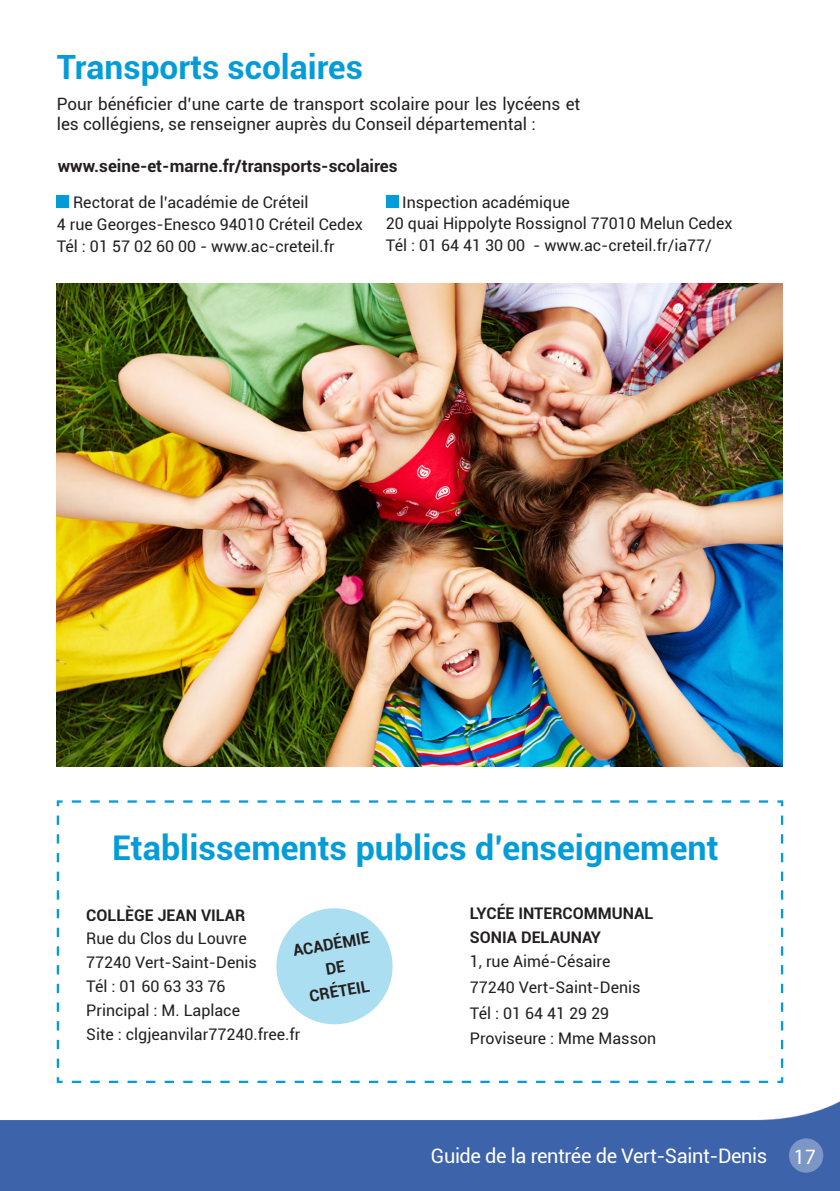
<style>
.page{position:relative;width:840px;height:1191px;background:#fff}
.page>*{position:absolute;margin:0;border:0;box-sizing:border-box;transform-origin:0 0}
.t1{font:700 34px "Roboto";color:#049cd8}
.t2{font:700 33.4px "Roboto";color:#049cd8}
.t3{font:20px "Roboto";letter-spacing:-.02em;color:#fff}
.t4{font:17px/20px "Roboto";color:#231f20}
.t5{font:700 17px "Roboto";color:#231f20}
.t6{font:16px/25.8px "Roboto";color:#231f20}
.t7{font:700 16px/23.8px "Roboto";color:#231f20}
.s1{font-family:"Myriad Pro";font-size:22px}
</style>
<div class="page">
<img style="left:0;top:1101px;width:839px;height:90px">
<div style="left:788px;top:1138px;width:34px;height:34px;background:#7c96c6;border-radius:50%"></div>
<svg style="left:56px;top:800px;width:728px;height:284px"></svg>
<div style="left:57px;top:195px;width:12px;height:13px;background:#049cd8"></div>
<div style="left:386px;top:195px;width:12px;height:12px;background:#049cd8"></div>
<img style="left:57px;top:283px;width:724px;height:484px">
<svg style="left:271px;top:903px;width:126px;height:126px"></svg>
<p class="t2" style="left:57px;top:43px;width:307px">Transports scolaires</p>
<p class="t4" style="left:57px;top:94px;width:524px">Pour bénéficier d’une carte de transport scolaire pour les lycéens et les collégiens, se renseigner auprès du Conseil départemental :</p>
<p class="t5" style="left:58px;top:153px;width:341px">www.seine-et-marne.fr/transports-scolaires</p>
<p class="t6" style="left:73px;top:189px;width:237px">Rectorat de l’académie de Créteil</p>
<p class="t6" style="left:57px;top:211px;width:307px">4 rue Georges-Enesco 94010 Créteil Cedex</p>
<p class="t6" style="left:57px;top:232px;width:279px">Tél : 01 57 02 60 00 - www.ac-creteil.fr</p>
<p class="t6" style="left:402px;top:188px;width:169px">Inspection académique</p>
<p class="t6" style="left:386px;top:210px;width:348px">20 quai Hippolyte Rossignol 77010 Melun Cedex</p>
<p class="t6" style="left:386px;top:232px;width:327px">Tél : 01 64 41 30 00 - www.ac-creteil.fr/ia77/</p>
<p class="t1" style="left:112px;top:824px;width:607px">Etablissements publics d’enseignement</p>
<p class="t7" style="left:86px;top:902px;width:160px">COLLÈGE JEAN VILAR</p>
<p class="t6" style="left:86px;top:925px;width:162px">Rue du Clos du Louvre</p>
<p class="t6" style="left:86px;top:949px;width:172px">77240 Vert-Saint-Denis</p>
<p class="t6" style="left:86px;top:973px;width:141px">Tél : 01 60 63 33 76</p>
<p class="t6" style="left:86px;top:996px;width:155px">Principal : M. Laplace</p>
<p class="t6" style="left:86px;top:1020px;width:215px">Site : clgjeanvilar77240.free.fr</p>
<p class="t7" style="left:291px;top:938px;width:79px;rotate:-10deg">ACADÉMIE</p>
<p class="t7" style="left:307px;top:984px;width:62px;rotate:-10deg">CRÉTEIL</p>
<p class="t7" style="left:469px;top:901px;width:185px">LYCÉE INTERCOMMUNAL<br>SONIA DELAUNAY</p>
<p class="t6" style="left:469px;top:948px;width:188px">1, rue Aimé-Césaire<br>77240 Vert-Saint-Denis<br>Tél : 01 64 41 29 29<br>Proviseure : Mme Masson</p>
<p class="t3" style="left:430px;top:1141px;width:386px">Guide de la rentrée de Vert-Saint-Denis <span class="s1">17</span></p>
</div>
